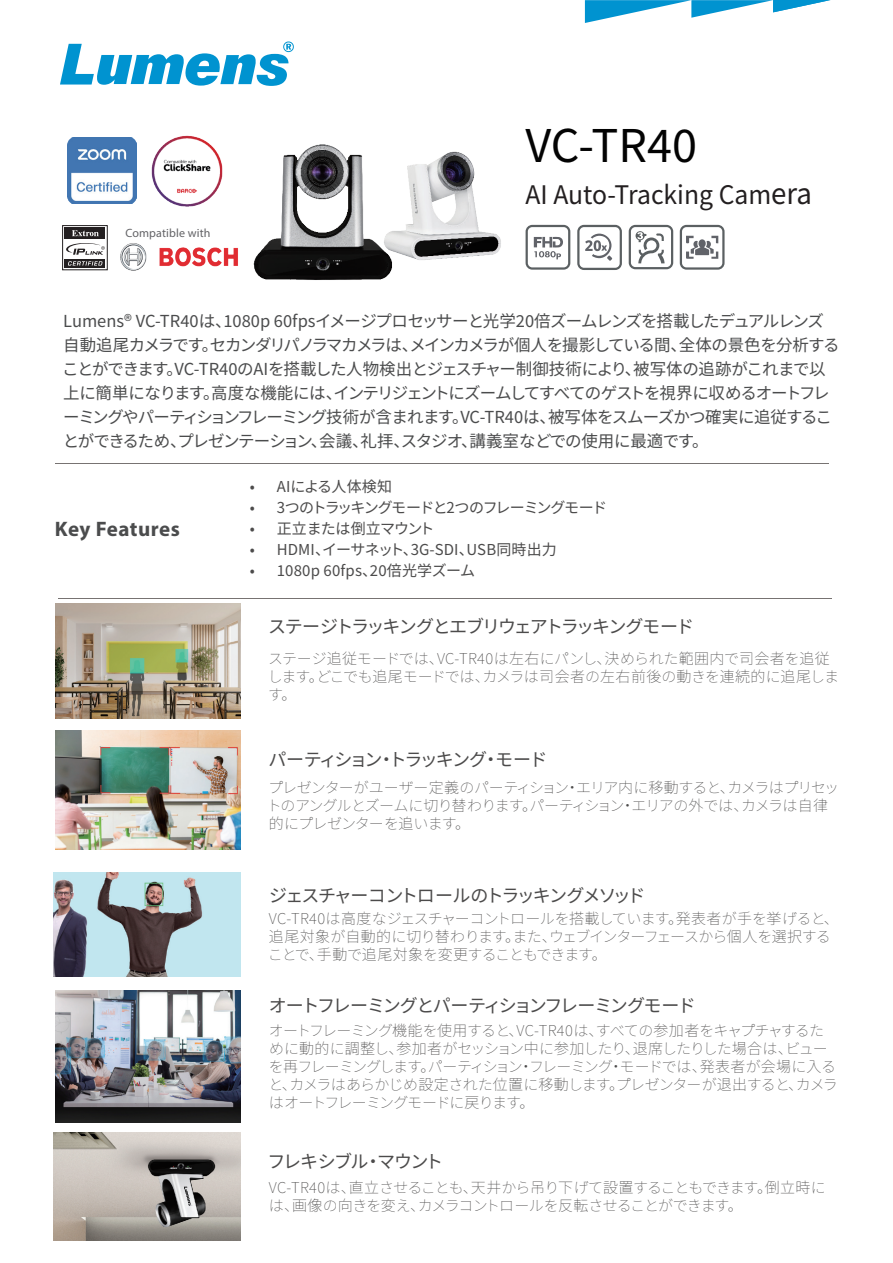
<style>
.page{position:relative;width:893px;height:1263px;background:#fff}
.page>*{position:absolute;margin:0;border:0;box-sizing:border-box;transform-origin:0 0}
.t1{font:45px "Noto Sans CJ Kjp";color:#030303}
.t2{font:25.5px "Noto Sans CJ Kjp";color:#231f20}
.t3{font:700 21px "Myriad Pro";letter-spacing:.02em;color:#4b4c4d}
.t4{font:18px "Noto Sans CJ Kjp";letter-spacing:-.1em;color:#4c4b4b}
.t5{font:16.5px/24px "Noto Sans CJ Kjp";letter-spacing:-.055em;color:#4b4c4d}
.t6{font:100 15px/18px "Noto Sans CJ Kjp";letter-spacing:-.035em;color:#4c4b4b}
.t7{font:100 15px/18px "Noto Sans CJ Kjp";color:#4c4b4b}
.t8{font:15px "Noto Sans CJ Kjp";letter-spacing:.01em;color:#4c4b4b}
.t9{font:15px "Noto Sans CJ Kjp";letter-spacing:-.095em;color:#4c4b4b}
.t10{font:15px "Noto Sans CJ Kjp";letter-spacing:-.02em;color:#4c4b4b}
.t11{font:15px "Noto Sans CJ Kjp";letter-spacing:.005em;color:#4c4b4b}
.t12{font:12px "Myriad Pro";letter-spacing:.01em;color:#636366}
.s1{font-size:28.5px}
</style>
<div class="page">
<hr style="left:55px;top:464px;width:774px;height:1px;background:#777372">
<hr style="left:58px;top:598px;width:774px;height:1px;background:#777372">
<svg style="left:585px;top:0;width:246px;height:23px"></svg>
<svg style="left:60px;top:41px;width:234px;height:45px"></svg>
<img style="left:56px;top:991px;width:185px;height:131px">
<img style="left:54px;top:873px;width:187px;height:103px">
<img style="left:56px;top:730px;width:185px;height:119px">
<img style="left:53px;top:1132px;width:188px;height:108px">
<img style="left:55px;top:603px;width:186px;height:115px">
<img style="left:253px;top:144px;width:131px;height:136px">
<img style="left:376px;top:144px;width:125px;height:134px">
<div style="left:65px;top:259px;width:40px;height:9px;background:#231f20"></div>
<svg style="left:68px;top:261px;width:34px;height:5px"></svg>
<svg style="left:66px;top:243px;width:39px;height:12px"></svg>
<div style="left:65px;top:228px;width:40px;height:11px;background:#231f20"></div>
<svg style="left:72px;top:230px;width:27px;height:6px"></svg>
<div style="left:62px;top:225px;width:46px;height:45px;border:1px solid #231f20"></div>
<img style="left:120px;top:243px;width:118px;height:28px">
<img style="left:151px;top:135px;width:72px;height:72px">
<svg style="left:577px;top:225px;width:45px;height:45px"></svg>
<svg style="left:526px;top:225px;width:44px;height:45px"></svg>
<svg style="left:629px;top:225px;width:44px;height:44px"></svg>
<svg style="left:680px;top:225px;width:44px;height:45px"></svg>
<img style="left:68px;top:138px;width:68px;height:65px">
<p class="t12" style="left:125px;top:226px;width:86px">Compatible with</p>
<h1 class="t1" style="left:526px;top:120px;width:173px">VC-TR40</h1>
<h2 class="t2" style="left:526px;top:180px;width:288px">AI Auto-Tracking Cam<span class="s1">era</span></h2>
<p class="t5" style="left:62px;top:309px;width:779px">Lumens® VC-TR40は、1080p 60fpsイメージプロセッサーと光学20倍ズームレンズを搭載したデュアルレンズ自動追尾カメラです。セカンダリパノラマカメラは、メインカメラが個人を撮影している間、全体の景色を分析することができます。VC-TR40のAIを搭載した人物検出とジェスチャー制御技術により、被写体の追跡がこれまで以上に簡単になります。高度な機能には、インテリジェントにズームしてすべてのゲストを視界に収めるオートフレーミングやパーティションフレーミング技術が含まれます。VC-TR40は、被写体をスムーズかつ確実に追従することができるため、プレゼンテーション、会議、礼拝、スタジオ、講義室などでの使用に最適です。</p>
<h3 class="t3" style="left:55px;top:516px;width:126px">Key Features</h3>
<p class="t11" style="left:250px;top:478px;width:144px">• AIによる人体検知</p>
<p class="t9" style="left:250px;top:499px;width:359px">• 3つのトラッキングモードと2つのフレーミングモード</p>
<p class="t10" style="left:250px;top:520px;width:186px">• 正立または倒立マウント</p>
<p class="t8" style="left:250px;top:541px;width:308px">• HDMI、イーサネット、3G-SDI、USB同時出力</p>
<p class="t8" style="left:250px;top:562px;width:227px">• 1080p 60fps、20倍光学ズーム</p>
<p class="t4" style="left:268px;top:617px;width:428px">ステージトラッキングとエブリウェアトラッキングモード</p>
<p class="t7" style="left:268px;top:649px;width:573px">ステージ追従モードでは、VC-TR40は左右にパンし、決められた範囲内で司会者を追従します。どこでも追尾モードでは、カメラは司会者の左右前後の動きを連続的に追尾します。</p>
<p class="t4" style="left:268px;top:749px;width:281px">パーティション・トラッキング・モード</p>
<p class="t6" style="left:267px;top:778px;width:574px">プレゼンターがユーザー定義のパーティション・エリア内に移動すると、カメラはプリセットのアングルとズームに切り替わります。パーティション・エリアの外では、カメラは自律的にプレゼンターを追います。</p>
<p class="t4" style="left:269px;top:885px;width:378px">ジェスチャーコントロールのトラッキングメソッド</p>
<p class="t6" style="left:268px;top:910px;width:572px">VC-TR40は高度なジェスチャーコントロールを搭載しています。発表者が手を挙げると、追尾対象が自動的に切り替わります。また、ウェブインターフェースから個人を選択することで、手動で追尾対象を変更することもできます。</p>
<p class="t4" style="left:269px;top:995px;width:429px">オートフレーミングとパーティションフレーミングモード</p>
<p class="t6" style="left:269px;top:1021px;width:571px">オートフレーミング機能を使用すると、VC-TR40は、すべての参加者をキャプチャするために動的に調整し、参加者がセッション中に参加したり、退席したりした場合は、ビューを再フレーミングします。パーティション・フレーミング・モードでは、発表者が会場に入ると、カメラはあらかじめ設定された位置に移動します。プレゼンターが退出すると、カメラはオートフレーミングモードに戻ります。</p>
<p class="t4" style="left:268px;top:1151px;width:177px">フレキシブル・マウント</p>
<p class="t6" style="left:269px;top:1179px;width:558px">VC-TR40は、直立させることも、天井から吊り下げて設置することもできます。倒立時には、画像の向きを変え、カメラコントロールを反転させることができます。</p>
</div>
